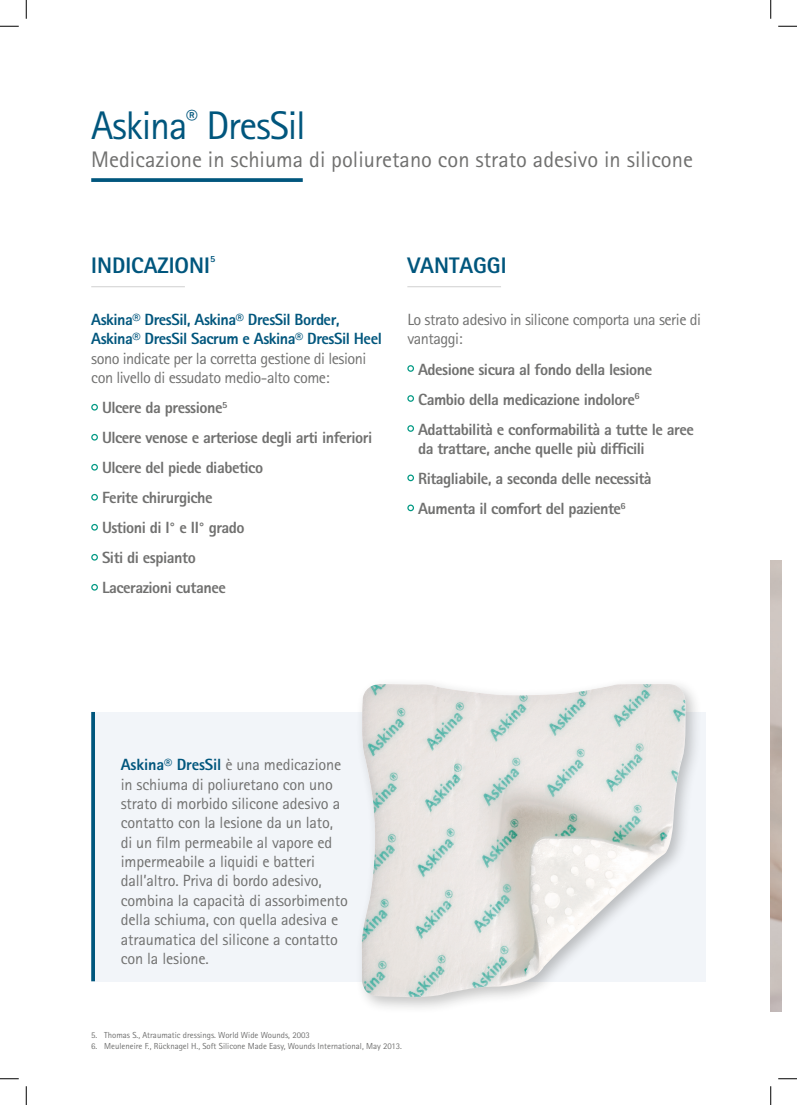
<style>
.page{position:relative;width:797px;height:1105px;background:#fff}
.page>*{position:absolute;margin:0;border:0;box-sizing:border-box;transform-origin:0 0}
._21_Source_reference{font:40px "Rotis Sans Serif Pro";letter-spacing:-.03em;color:#00567d}
._21_Source_reference-2{font:22.5px "Rotis Sans Serif Pro";color:#70706f}
.Titre_Rubrique{font:800 22.5px "Rotis Sans Serif Pro";color:#00567d}
.txt_courant{font:800 16.25px/19.4px "Rotis Sans Serif Pro";letter-spacing:-.03em;color:#70706f}
.txt_courant-2{font:16.25px/19.4px "Rotis Sans Serif Pro";letter-spacing:-.01em;color:#70706f}
.txt_courant-3{font:16.25px/19.4px "Rotis Sans Serif Pro";letter-spacing:-.03em;color:#70706f}
.Titre_Rubrique-2{font:800 9.5px "Rotis Sans Serif Pro";color:#00567d}
.Légende{font:8.75px "Rotis Sans Serif Pro";color:#70706f}
.s1{font-weight:800;color:#00567d}
.s2{color:#00567d}
</style>
<div class="page">
<div style="left:91px;top:712px;width:614px;height:269px;background:#f2f5f9"></div>
<hr style="left:407px;top:286px;width:94px;height:1px;background:#dadada">
<hr style="left:91px;top:286px;width:94px;height:1px;background:#dadada">
<div style="left:91px;top:404px;width:7px;height:7px;border:1px solid #009983;border-radius:50%"></div>
<div style="left:91px;top:434px;width:7px;height:7px;border:1px solid #009983;border-radius:50%"></div>
<div style="left:91px;top:464px;width:7px;height:7px;border:1px solid #009983;border-radius:50%"></div>
<div style="left:91px;top:494px;width:7px;height:7px;border:1px solid #009983;border-radius:50%"></div>
<div style="left:91px;top:524px;width:7px;height:7px;border:1px solid #009983;border-radius:50%"></div>
<div style="left:91px;top:554px;width:7px;height:7px;border:1px solid #009983;border-radius:50%"></div>
<div style="left:91px;top:584px;width:7px;height:7px;border:1px solid #009983;border-radius:50%"></div>
<div style="left:407px;top:365px;width:7px;height:7px;border:1px solid #009983;border-radius:50%"></div>
<div style="left:407px;top:395px;width:7px;height:7px;border:1px solid #009983;border-radius:50%"></div>
<div style="left:407px;top:425px;width:7px;height:7px;border:1px solid #009983;border-radius:50%"></div>
<div style="left:407px;top:474px;width:7px;height:7px;border:1px solid #009983;border-radius:50%"></div>
<div style="left:407px;top:504px;width:7px;height:7px;border:1px solid #009983;border-radius:50%"></div>
<svg style="left:91px;top:178px;width:212px;height:4px"></svg>
<div style="left:355px;top:677px;width:347px;height:337px;background:#1d1d1b;opacity:.26"></div>
<img style="left:360px;top:684px;width:325px;height:313px">
<svg style="left:91px;top:712px;width:4px;height:269px"></svg>
<svg style="left:0;top:25px;width:19px;height:2px"></svg>
<svg style="left:778px;top:25px;width:19px;height:2px"></svg>
<svg style="left:0;top:1078px;width:19px;height:1px"></svg>
<svg style="left:778px;top:1078px;width:19px;height:1px"></svg>
<svg style="left:25px;top:0;width:2px;height:19px"></svg>
<svg style="left:25px;top:1086px;width:2px;height:19px"></svg>
<svg style="left:770px;top:0;width:1px;height:19px"></svg>
<svg style="left:770px;top:1086px;width:1px;height:19px"></svg>
<p class="_21_Source_reference" style="left:91px;top:102px;width:216px">Askina<sup>®</sup> DresSil</p>
<p class="_21_Source_reference-2" style="left:91px;top:147px;width:603px">Medicazione in schiuma di poliuretano con strato adesivo in silicone</p>
<p class="Titre_Rubrique-2" style="left:210px;top:253px;width:7px">5</p>
<p class="Titre_Rubrique" style="left:91px;top:251px;width:120px">INDICAZIONI</p>
<p class="Titre_Rubrique" style="left:407px;top:251px;width:101px">VANTAGGI</p>
<p class="txt_courant-3" style="left:91px;top:310px;width:292px"><span class="s1">Askina</span><span class="s2">®</span> <span class="s1">DresSil, Askina</span><span class="s2">®</span> <span class="s1">DresSil Border, Askina</span><span class="s2">®</span> <span class="s1">DresSil Sacrum e Askina</span><span class="s2">®</span> <span class="s1">DresSil Heel </span>sono indicate per la corretta gestione di lesioni con livello di essudato medio-alto come:</p>
<p class="txt_courant" style="left:102px;top:398px;width:127px">Ulcere da pressione<sup>5</sup></p>
<p class="txt_courant" style="left:102px;top:428px;width:272px">Ulcere venose e arteriose degli arti inferiori</p>
<p class="txt_courant" style="left:102px;top:458px;width:163px">Ulcere del piede diabetico</p>
<p class="txt_courant" style="left:102px;top:488px;width:112px">Ferite chirurgiche</p>
<p class="txt_courant" style="left:102px;top:518px;width:144px">Ustioni di I° e II° grado</p>
<p class="txt_courant" style="left:102px;top:548px;width:95px">Siti di espianto</p>
<p class="txt_courant" style="left:102px;top:578px;width:125px">Lacerazioni cutanee</p>
<p class="txt_courant-3" style="left:407px;top:310px;width:295px">Lo strato adesivo in silicone comporta una serie di vantaggi:</p>
<p class="txt_courant" style="left:418px;top:359px;width:236px">Adesione sicura al fondo della lesione</p>
<p class="txt_courant" style="left:418px;top:389px;width:223px">Cambio della medicazione indolore<sup>6</sup></p>
<p class="txt_courant" style="left:418px;top:419px;width:277px">Adattabilità e conformabilità a tutte le aree da trattare, anche quelle più difficili</p>
<p class="txt_courant" style="left:418px;top:469px;width:235px">Ritagliabile, a seconda delle necessità</p>
<p class="txt_courant" style="left:418px;top:499px;width:209px">Aumenta il comfort del paziente<sup>6</sup></p>
<p class="txt_courant-2" style="left:121px;top:755px;width:229px"><span class="s1">Askina</span><span class="s2">®</span> <span class="s1">DresSil</span> è una medicazione in schiuma di poliuretano con uno strato di morbido silicone adesivo a contatto con la lesione da un lato, di un film permeabile al vapore ed impermeabile a liquidi e batteri dall’altro. Priva di bordo adesivo, combina la capacità di assorbimento della schiuma, con quella adesiva e atraumatica del silicone a contatto con la lesione.</p>
<p class="Légende" style="left:91px;top:1030px;width:220px">5. Thomas S., Atraumatic dressings. World Wide Wounds, 2003</p>
<p class="Légende" style="left:91px;top:1040px;width:312px">6. Meuleneire F., Rücknagel H., Soft Silicone Made Easy, Wounds International, May 2013.</p>
</div>
